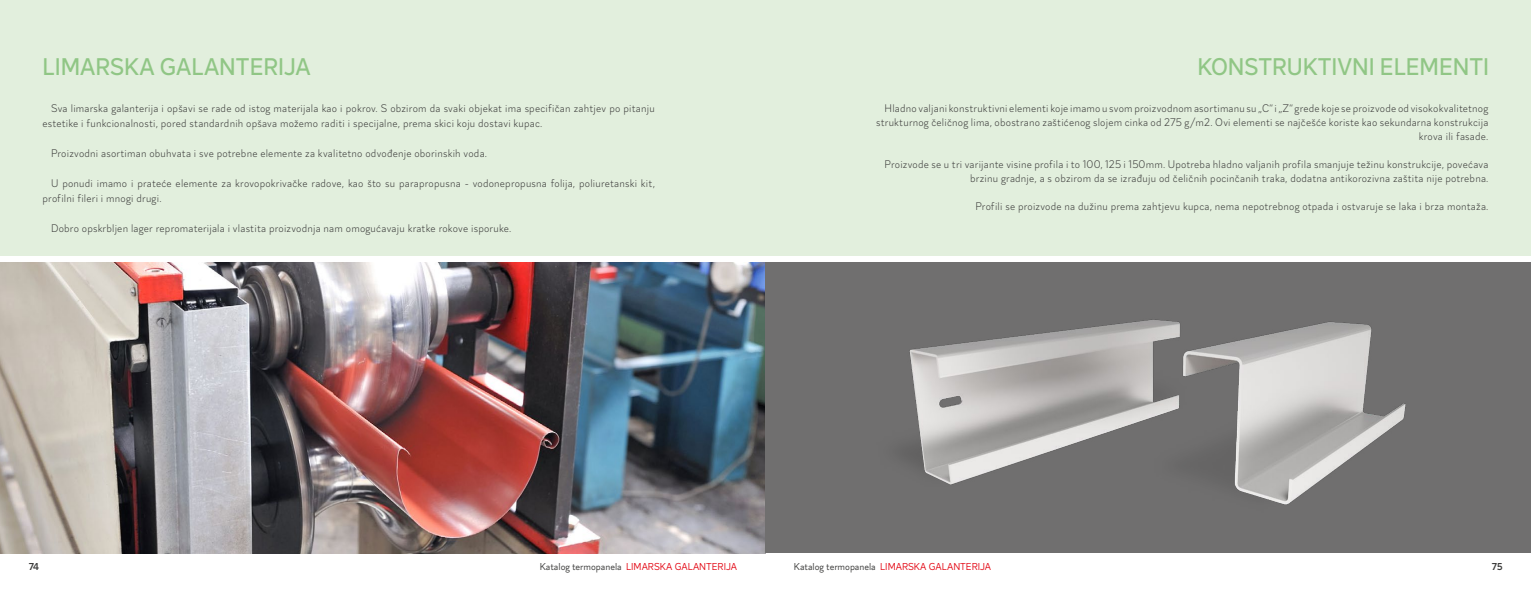
<style>
.page{position:relative;width:1531px;height:596px;background:#fff}
.page>*{position:absolute;margin:0;border:0;box-sizing:border-box;transform-origin:0 0}
.t1{font:500 24px "Magdelin";color:#90c685}
.t2{font:300 11px/14px "Magdelin";letter-spacing:.02em;color:#3c3c3b}
.t3{font:10px "Magdelin";color:#e30613}
.t4{font:600 10px "Magdelin";color:#3c3c3b}
.s1{color:#3c3c3b}
</style>
<div class="page">
<div style="left:0;top:0;width:1531px;height:330px;background:#e2efdd"></div>
<div style="left:0;top:256px;width:1531px;height:297px;background:#fff"></div>
<img style="left:0;top:262px;width:765px;height:291px">
<div style="left:765px;top:262px;width:766px;height:291px;background:#706f6f"></div>
<img style="left:904px;top:319px;width:502px;height:186px">
<h1 class="t1" style="left:43px;top:53px;width:270px">LIMARSKA GALANTERIJA</h1>
<p class="t2" style="left:43px;top:101px;width:614px;line-height:15px;text-indent:9px">Sva limarska galanterija i opšavi se rade od istog materijala kao i pokrov. S obzirom da svaki objekat ima specifičan zahtjev po pitanju estetike i funkcionalnosti, pored standardnih opšava možemo raditi i specijalne, prema skici koju dostavi kupac.</p>
<p class="t2" style="left:51px;top:147px;width:438px">Proizvodni asortiman obuhvata i sve potrebne elemente za kvalitetno odvođenje oborinskih voda.</p>
<p class="t2" style="left:43px;top:176px;width:614px;line-height:15px;text-indent:9px">U ponudi imamo i prateće elemente za krovopokrivačke radove, kao što su parapropusna - vodonepropusna folija, poliuretanski kit, profilni fileri i mnogi drugi.</p>
<p class="t2" style="left:51px;top:222px;width:462px">Dobro opskrbljen lager repromaterijala i vlastita proizvodnja nam omogućavaju kratke rokove isporuke.</p>
<h1 class="t1" style="left:1197px;top:53px;width:293px">KONSTRUKTIVNI ELEMENTI</h1>
<p class="t2" style="left:876px;top:102px;width:614px;text-align:right">Hladno valjani konstruktivni elementi koje imamo u svom proizvodnom asortimanu su „C“ i „Z“ grede koje se proizvode od visokokvalitetnog strukturnog čeličnog lima, obostrano zaštićenog slojem cinka od 275 g/m2. Ovi elementi se najčešće koriste kao sekundarna konstrukcija krova ili fasade.</p>
<p class="t2" style="left:884px;top:158px;width:605px;text-align:right">Proizvode se u tri varijante visine profila i to 100, 125 i 150mm. Upotreba hladno valjanih profila smanjuje težinu konstrukcije, povećava brzinu gradnje, a s obzirom da se izrađuju od čeličnih pocinčanih traka, dodatna antikorozivna zaštita nije potrebna.</p>
<p class="t2" style="left:975px;top:200px;width:515px">Profili se proizvode na dužinu prema zahtjevu kupca, nema nepotrebnog otpada i ostvaruje se laka i brza montaža.</p>
<p class="t3" style="left:540px;top:560px;width:199px"><span class="s1">Katalog termopanela</span> LIMARSKA GALANTERIJA</p>
<p class="t3" style="left:794px;top:560px;width:199px"><span class="s1">Katalog termopanela</span> LIMARSKA GALANTERIJA</p>
<p class="t4" style="left:29px;top:560px;width:12px">74</p>
<p class="t4" style="left:1492px;top:560px;width:12px">75</p>
</div>
